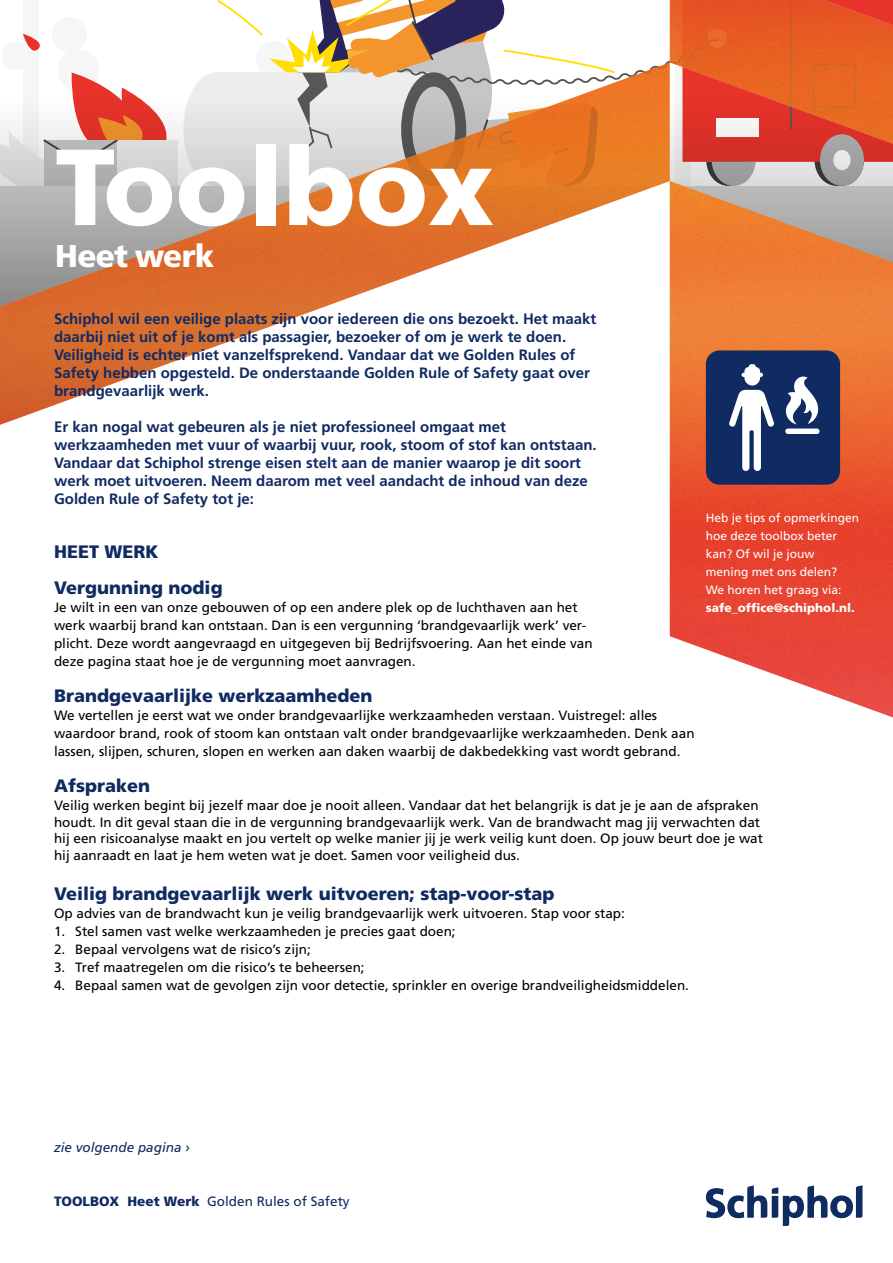
<style>
.page{position:relative;width:893px;height:1263px;background:#fff}
.page>*{position:absolute;margin:0;border:0;box-sizing:border-box;transform-origin:0 0}
.t1{font:900 108px "Frutiger LT Pro";color:#fff}
.t2{font:900 31.5px "Frutiger LT Pro";letter-spacing:-.025em;color:#fff}
.t3{font:900 18px/36px "Frutiger LT Pro";color:#102a62}
.t4{font:700 15px/18px "Frutiger LT Pro";color:#102a62}
.t5{font:13.5px/18px "Frutiger LT Pro";color:#000}
.t6{font:13.5px "Frutiger LT Pro";color:#102a62}
.t7{font:italic 13.5px "Frutiger LT Pro";color:#102a62}
.t8{font:12px/18px "Frutiger LT Pro";color:#fff}
.t9{font:900 12px "Frutiger LT Pro";color:#fff}
.s1{font-weight:900}
</style>
<div class="page">
<img style="left:0;top:0;width:893px;height:634px">
<svg style="left:669px;top:634px;width:224px;height:583px"></svg>
<svg style="left:706px;top:1185px;width:156px;height:41px"></svg>
<svg style="left:706px;top:350px;width:134px;height:135px;background:#394c7a"></svg>
<div style="left:785px;top:428px;width:34px;height:6px;background:#fff;border-radius:3px"></div>
<h1 class="t1" style="left:55px;top:122px;width:440px">Toolbox</h1>
<h2 class="t2" style="left:55px;top:237px;width:161px">Heet werk</h2>
<p class="t4" style="left:54px;top:310px;width:544px">Schiphol wil een veilige plaats zijn voor iedereen die ons bezoekt. Het maakt daarbij niet uit of je komt als passagier, bezoeker of om je werk te doen.<br>Veiligheid is echter niet vanzelfsprekend. Vandaar dat we Golden Rules of Safety hebben opgesteld. De onderstaande Golden Rule of Safety gaat over brandgevaarlijk werk.</p>
<p class="t4" style="left:54px;top:418px;width:544px">Er kan nogal wat gebeuren als je niet professioneel omgaat met werkzaamheden met vuur of waarbij vuur, rook, stoom of stof kan ontstaan.<br>Vandaar dat Schiphol strenge eisen stelt aan de manier waarop je dit soort werk moet uitvoeren. Neem daarom met veel aandacht de inhoud van deze Golden Rule of Safety tot je:</p>
<h3 class="t3" style="left:54px;top:534px;width:170px">HEET WERK<br>Vergunning nodig</h3>
<p class="t5" style="left:54px;top:598px;width:540px">Je wilt in een van onze gebouwen of op een andere plek op de luchthaven aan het werk waarbij brand kan ontstaan. Dan is een vergunning ‘brandgevaarlijk werk’ ver&shy;plicht. Deze wordt aangevraagd en uitgegeven bij Bedrijfsvoering. Aan het einde van deze pagina staat hoe je de vergunning moet aanvragen.</p>
<h3 class="t3" style="left:54px;top:678px;width:320px">Brandgevaarlijke werkzaamheden</h3>
<p class="t5" style="left:54px;top:706px;width:642px">We vertellen je eerst wat we onder brandgevaarlijke werkzaamheden verstaan. Vuistregel: alles waardoor brand, rook of stoom kan ontstaan valt onder brandgevaarlijke werkzaamheden. Denk aan lassen, slijpen, schuren, slopen en werken aan daken waarbij de dakbedekking vast wordt gebrand.</p>
<h3 class="t3" style="left:54px;top:768px;width:98px">Afspraken</h3>
<p class="t5" style="left:54px;top:797px;width:710px;line-height:16.5px">Veilig werken begint bij jezelf maar doe je nooit alleen. Vandaar dat het belangrijk is dat je je aan de afspraken houdt. In dit geval staan die in de vergunning brandgevaarlijk werk. Van de brandwacht mag jij verwachten dat hij een risicoanalyse maakt en jou vertelt op welke manier jij je werk veilig kunt doen. Op jouw beurt doe je wat hij aanraadt en laat je hem weten wat je doet. Samen voor veiligheid dus.</p>
<h3 class="t3" style="left:54px;top:876px;width:502px">Veilig brandgevaarlijk werk uitvoeren; stap-voor-stap</h3>
<p class="t5" style="left:54px;top:904px;width:572px">Op advies van de brandwacht kun je veilig brandgevaarlijk werk uitvoeren. Stap voor stap:</p>
<p class="t5" style="left:54px;top:922px;width:403px">1. Stel samen vast welke werkzaamheden je precies gaat doen;</p>
<p class="t5" style="left:54px;top:940px;width:258px">2. Bepaal vervolgens wat de risico’s zijn;</p>
<p class="t5" style="left:54px;top:958px;width:312px">3. Tref maatregelen om die risico’s te beheersen;</p>
<p class="t5" style="left:54px;top:976px;width:636px">4. Bepaal samen wat de gevolgen zijn voor detectie, sprinkler en overige brandveiligheidsmiddelen.</p>
<p class="t8" style="left:706px;top:509px;width:155px">Heb je tips of opmerkingen hoe deze toolbox beter kan? Of wil je jouw mening met ons delen?<br>We horen het graag via:</p>
<p class="t9" style="left:706px;top:601px;width:150px">safe_office@schiphol.nl.</p>
<p class="t7" style="left:54px;top:1139px;width:137px">zie volgende pagina ›</p>
<p class="t6" style="left:54px;top:1193px;width:297px"><span class="s1">TOOLBOX Heet Werk</span> Golden Rules of Safety</p>
</div>
